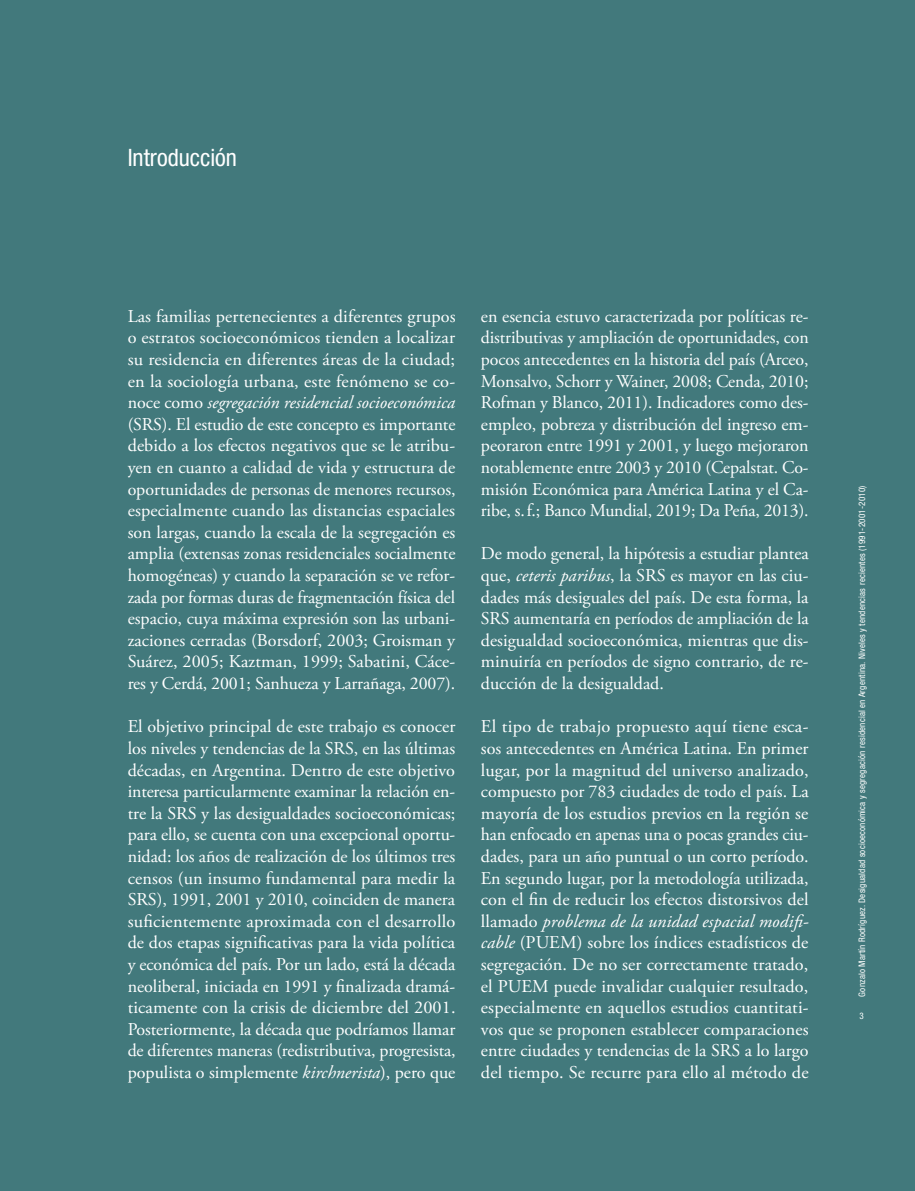
<style>
.page{position:relative;width:915px;height:1191px;background:#fff}
.page>*{position:absolute;margin:0;border:0;box-sizing:border-box;transform-origin:0 0}
.Título1{font:condensed 24px "Helvetica Neue LT Std";color:#fff}
.Cuerpo_texto_2{font:18px/21.6px "Adobe Garamond Pro";color:#fff;text-align:justify}
.t1{font:condensed 9px "Helvetica Neue LT Std";letter-spacing:.02em;color:#fff}
.s1{font-style:italic}
</style>
<div class="page">
<div style="left:0;top:0;width:914px;height:1191px;background:#42797c"></div>
<p class="Título1" style="left:128px;top:144px;width:111px">Introducción</p>
<p class="Cuerpo_texto_2" style="left:128px;top:306px;width:329px">Las familias pertenecientes a diferentes grupos o estratos socioeconómicos tienden a localizar su residencia en diferentes áreas de la ciudad; en la sociología urbana, este fenómeno se co&shy;noce como <span class="s1">segregación residencial socioeconómica </span>(SRS). El estudio de este concepto es importante debido a los efectos negativos que se le atribu&shy;yen en cuanto a calidad de vida y estructura de oportunidades de personas de menores recursos, especialmente cuando las distancias espaciales son largas, cuando la escala de la segregación es amplia (extensas zonas residenciales socialmente homogéneas) y cuando la separación se ve refor&shy;zada por formas duras de fragmentación física del espacio, cuya máxima expresión son las urbani&shy;zaciones cerradas (Borsdorf, 2003; Groisman y Suárez, 2005; Kaztman, 1999; Sabatini, Cáce&shy;res y Cerdá, 2001; Sanhueza y Larrañaga, 2007).</p>
<p class="Cuerpo_texto_2" style="left:128px;top:716px;width:329px">El objetivo principal de este trabajo es conocer los niveles y tendencias de la SRS, en las últimas décadas, en Argentina. Dentro de este objetivo interesa particularmente examinar la relación en&shy;tre la SRS y las desigualdades socioeconómicas; para ello, se cuenta con una excepcional oportu&shy;nidad: los años de realización de los últimos tres censos (un insumo fundamental para medir la SRS), 1991, 2001 y 2010, coinciden de manera suficientemente aproximada con el desarrollo de dos etapas significativas para la vida política y económica del país. Por un lado, está la década neoliberal, iniciada en 1991 y finalizada dramá&shy;ticamente con la crisis de diciembre del 2001.<br>Posteriormente, la década que podríamos llamar de diferentes maneras (redistributiva, progresista, populista o simplemente <span class="s1">kirchnerista</span>), pero que</p>
<p class="Cuerpo_texto_2" style="left:480px;top:306px;width:329px">en esencia estuvo caracterizada por políticas re&shy;distributivas y ampliación de oportunidades, con pocos antecedentes en la historia del país (Arceo, Monsalvo, Schorr y Wainer, 2008; Cenda, 2010; Rofman y Blanco, 2011). Indicadores como des&shy;empleo, pobreza y distribución del ingreso em&shy;peoraron entre 1991 y 2001, y luego mejoraron notablemente entre 2003 y 2010 (Cepalstat. Co&shy;misión Económica para América Latina y el Ca&shy;ribe, s.f.; Banco Mundial, 2019; Da Peña, 2013).</p>
<p class="Cuerpo_texto_2" style="left:480px;top:543px;width:329px">De modo general, la hipótesis a estudiar plantea que, <span class="s1">ceteris paribus</span>, la SRS es mayor en las ciu&shy;dades más desiguales del país. De esta forma, la SRS aumentaría en períodos de ampliación de la desigualdad socioeconómica, mientras que dis&shy;minuiría en períodos de signo contrario, de re&shy;ducción de la desigualdad.</p>
<p class="Cuerpo_texto_2" style="left:480px;top:716px;width:329px">El tipo de trabajo propuesto aquí tiene esca&shy;sos antecedentes en América Latina. En primer lugar, por la magnitud del universo analizado, compuesto por 783 ciudades de todo el país. La mayoría de los estudios previos en la región se han enfocado en apenas una o pocas grandes ciu&shy;dades, para un año puntual o un corto período.<br>En segundo lugar, por la metodología utilizada, con el fin de reducir los efectos distorsivos del llamado <span class="s1">problema de la unidad espacial modifi&shy;cable</span> (PUEM) sobre los índices estadísticos de segregación. De no ser correctamente tratado, el PUEM puede invalidar cualquier resultado, especialmente en aquellos estudios cuantitati&shy;vos que se proponen establecer comparaciones entre ciudades y tendencias de la SRS a lo largo del tiempo. Se recurre para ello al método de</p>
<p class="t1" style="left:856px;top:996px;width:512px;rotate:-90deg">Gonzalo Martín Rodríguez. Desigualdad socioeconómica y segregación residencial en Argentina. Niveles y tendencias recientes (1991-2001-2010)</p>
<p class="t1" style="left:859px;top:1010px;width:6px">3</p>
</div>
